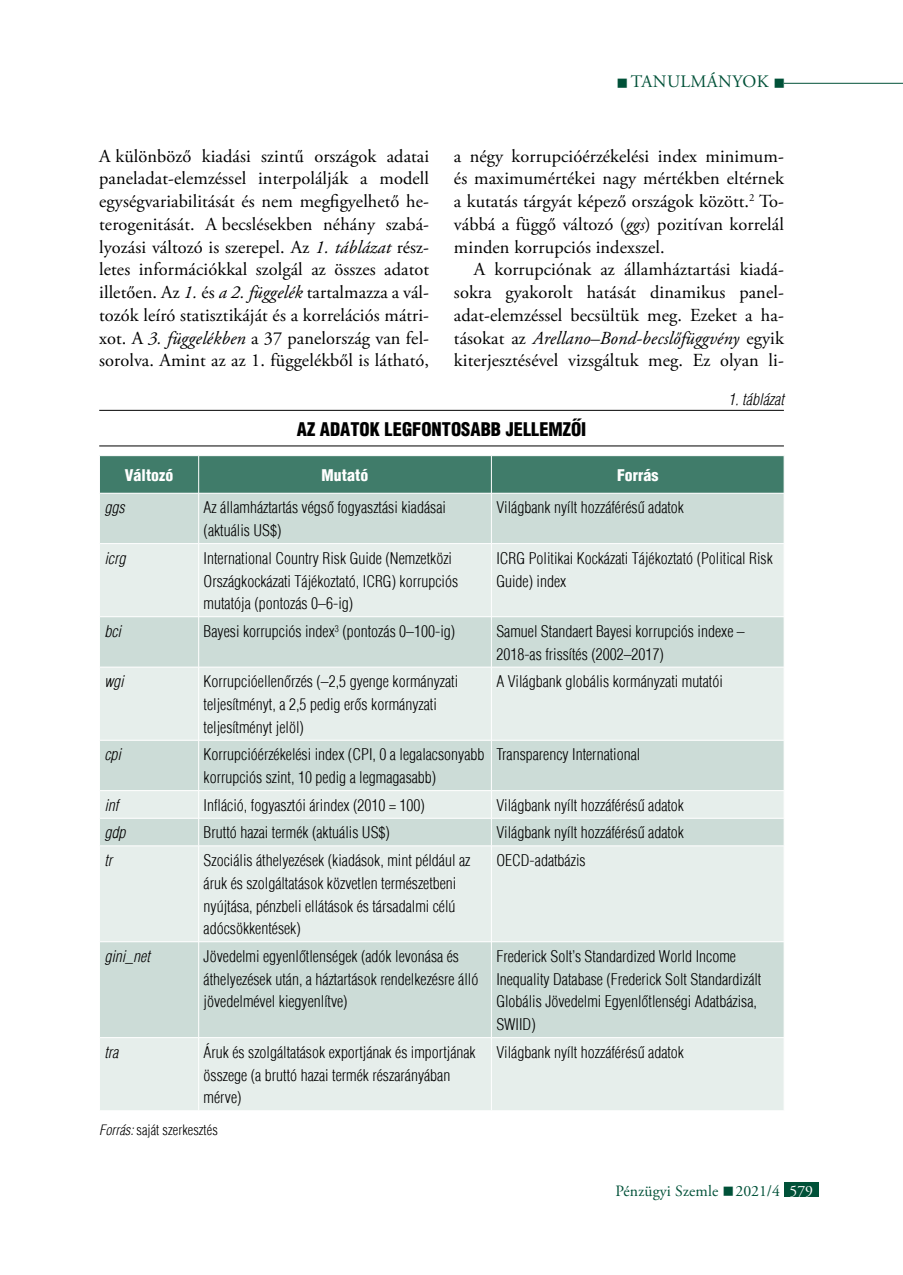
<style>
.page{position:relative;width:903px;height:1275px;background:#fff}
.page>*{position:absolute;margin:0;border:0;box-sizing:border-box;transform-origin:0 0}
.t1{font:18.38px/22.8px "Adobe Garamond Pro";letter-spacing:.005em;color:#000;text-align:justify}
.t2{font:900 condensed 18.38px "H Helvetica";color:#000}
.t3{font:17.5px "Adobe Garamond Pro";letter-spacing:.175em;color:#005138}
.t4{font:300 condensed 15.75px/22.8px "H Helvetica";color:#000}
.t5{font:italic 300 condensed 15.75px "H Helvetica";color:#000}
.t6{font:15.75px "Adobe Garamond Pro";color:#005138}
.t7{font:900 condensed 15.75px "H Helvetica";letter-spacing:.005em;color:#fff}
.t8{font:300 condensed 14px "H Helvetica";letter-spacing:.005em;color:#000}
.s1{font-style:italic}
.s2{color:#fff}
</style>
<div class="page">
<hr style="left:784px;top:83px;width:119px;height:1px;background:#005138">
<div style="left:784px;top:1182px;width:35px;height:15px;background:#005138"></div>
<hr style="left:99px;top:410px;width:685px;height:1px;background:#000">
<hr style="left:99px;top:445px;width:685px;height:1px;background:#000">
<div style="left:100px;top:456px;width:684px;height:37px;background:#407c6a"></div>
<div style="left:100px;top:494px;width:684px;height:49px;background:#ccdcd7"></div>
<svg style="left:100px;top:544px;width:684px;height:566px;background:#dbe7e3"></svg>
<hr style="left:198px;top:456px;width:1px;height:37px;background:#fff">
<hr style="left:491px;top:456px;width:1px;height:37px;background:#fff">
<hr style="left:198px;top:493px;width:1px;height:50px;background:#fff">
<hr style="left:491px;top:493px;width:1px;height:50px;background:#fff">
<hr style="left:198px;top:544px;width:1px;height:72px;background:#fff">
<hr style="left:491px;top:544px;width:1px;height:72px;background:#fff">
<hr style="left:99px;top:616px;width:100px;height:1px;background:#fff">
<hr style="left:199px;top:616px;width:292px;height:1px;background:#fff">
<hr style="left:198px;top:617px;width:1px;height:50px;background:#fff">
<hr style="left:491px;top:616px;width:293px;height:1px;background:#fff">
<hr style="left:491px;top:617px;width:1px;height:50px;background:#fff">
<hr style="left:99px;top:667px;width:100px;height:1px;background:#fff">
<hr style="left:199px;top:667px;width:292px;height:1px;background:#fff">
<hr style="left:198px;top:667px;width:1px;height:73px;background:#fff">
<hr style="left:491px;top:667px;width:293px;height:1px;background:#fff">
<hr style="left:491px;top:667px;width:1px;height:73px;background:#fff">
<hr style="left:99px;top:740px;width:100px;height:1px;background:#fff">
<hr style="left:199px;top:740px;width:292px;height:1px;background:#fff">
<hr style="left:198px;top:740px;width:1px;height:50px;background:#fff">
<hr style="left:491px;top:740px;width:293px;height:1px;background:#fff">
<hr style="left:491px;top:740px;width:1px;height:50px;background:#fff">
<hr style="left:99px;top:790px;width:100px;height:1px;background:#fff">
<hr style="left:199px;top:790px;width:292px;height:1px;background:#fff">
<hr style="left:491px;top:790px;width:293px;height:1px;background:#fff">
<hr style="left:99px;top:818px;width:100px;height:1px;background:#fff">
<hr style="left:199px;top:818px;width:292px;height:1px;background:#fff">
<svg style="left:198px;top:791px;width:1px;height:55px"></svg>
<hr style="left:491px;top:818px;width:293px;height:1px;background:#fff">
<svg style="left:491px;top:791px;width:1px;height:55px"></svg>
<hr style="left:99px;top:846px;width:100px;height:1px;background:#fff">
<hr style="left:199px;top:846px;width:292px;height:1px;background:#fff">
<hr style="left:198px;top:846px;width:1px;height:95px;background:#fff">
<hr style="left:491px;top:846px;width:293px;height:1px;background:#fff">
<hr style="left:491px;top:846px;width:1px;height:95px;background:#fff">
<hr style="left:99px;top:941px;width:100px;height:1px;background:#fff">
<hr style="left:199px;top:941px;width:292px;height:1px;background:#fff">
<hr style="left:198px;top:942px;width:1px;height:95px;background:#fff">
<hr style="left:491px;top:941px;width:293px;height:1px;background:#fff">
<hr style="left:491px;top:942px;width:1px;height:95px;background:#fff">
<hr style="left:99px;top:1037px;width:100px;height:1px;background:#fff">
<hr style="left:199px;top:1037px;width:292px;height:1px;background:#fff">
<hr style="left:198px;top:1038px;width:1px;height:72px;background:#fff">
<hr style="left:491px;top:1037px;width:293px;height:1px;background:#fff">
<hr style="left:491px;top:1038px;width:1px;height:72px;background:#fff">
<p class="t3" style="left:616px;top:71px;width:170px">■ tanulmányok ■</p>
<p class="t1" style="left:99px;top:145px;width:331px">A különböző kiadási szintű országok adatai paneladat-elemzéssel interpolálják a modell egységvariabilitását és nem megfigyelhető he&shy;terogenitását. A becslésekben néhány szabá&shy;lyozási változó is szerepel. Az <span class="s1">1. táblázat</span> rész&shy;letes információkkal szolgál az összes adatot illetően. Az <span class="s1">1.</span> és <span class="s1">a 2. függelék</span> tartalmazza a vál&shy;tozók leíró statisztikáját és a korrelációs mátri&shy;xot. A <span class="s1">3. függelékben</span> a 37 panelország van fel&shy;sorolva. Amint az az 1. függelékből is látható,</p>
<p class="t1" style="left:454px;top:145px;width:332px">a négy korrupcióérzékelési index minimum&shy;és maximumértékei nagy mértékben eltérnek a kutatás tárgyát képező országok között.<sup>2</sup> To&shy;vábbá a függő változó (<span class="s1">ggs</span>) pozitívan korrelál minden korrupciós indexszel.</p>
<p class="t1" style="left:454px;top:259px;width:332px;text-indent:20px">A korrupciónak az államháztartási kiadá&shy;sokra gyakorolt hatását dinamikus panel&shy;adat-elemzéssel becsültük meg. Ezeket a ha&shy;tásokat az <span class="s1">Arellano–Bond-becslőfüggvény</span> egyik kiterjesztésével vizsgáltuk meg. Ez olyan li-</p>
<p class="t5" style="left:728px;top:390px;width:57px">1. táblázat</p>
<p class="t2" style="left:297px;top:417px;width:291px">AZ ADATOK LEGFONTOSABB JELLEMZŐI</p>
<p class="t7" style="left:125px;top:465px;width:50px">VÁLTOZÓ</p>
<p class="t7" style="left:322px;top:465px;width:48px">MUTATÓ</p>
<p class="t7" style="left:617px;top:465px;width:43px">FORRÁS</p>
<p class="t5" style="left:104px;top:499px;width:22px">ggs</p>
<p class="t4" style="left:204px;top:496px;width:244px">Az államháztartás végső fogyasztási kiadásai (aktuális US$)</p>
<p class="t4" style="left:496px;top:496px;width:189px">Világbank nyílt hozzáférésű adatok</p>
<p class="t5" style="left:104px;top:549px;width:22px">icrg</p>
<p class="t4" style="left:204px;top:547px;width:256px">International Country Risk Guide (Nemzetközi<br>Országkockázati Tájékoztató, ICRG) korrupciós mutatója (pontozás 0–6-ig)</p>
<p class="t4" style="left:496px;top:547px;width:278px">ICRG Politikai Kockázati Tájékoztató (Political Risk<br>Guide) index</p>
<p class="t5" style="left:104px;top:622px;width:18px">bci</p>
<p class="t4" style="left:204px;top:620px;width:253px">Bayesi korrupciós index<sup>3</sup> (pontozás 0–100-ig)</p>
<p class="t4" style="left:496px;top:620px;width:250px">Samuel Standaert Bayesi korrupciós indexe –<br>2018-as frissítés (2002–2017)</p>
<p class="t5" style="left:104px;top:672px;width:21px">wgi</p>
<p class="t4" style="left:204px;top:670px;width:256px">Korrupcióellenőrzés (–2,5 gyenge kormányzati teljesítményt, a 2,5 pedig erős kormányzati teljesítményt jelöl)</p>
<p class="t4" style="left:496px;top:670px;width:228px">A Világbank globális kormányzati mutatói</p>
<p class="t5" style="left:104px;top:745px;width:18px">cpi</p>
<p class="t4" style="left:204px;top:743px;width:282px">Korrupcióérzékelési index (CPI, 0 a legalacsonyabb korrupciós szint, 10 pedig a legmagasabb)</p>
<p class="t4" style="left:496px;top:743px;width:146px">Transparency International</p>
<p class="t5" style="left:104px;top:796px;width:15px">inf</p>
<p class="t4" style="left:204px;top:794px;width:223px">Infláció, fogyasztói árindex (2010 = 100)</p>
<p class="t4" style="left:496px;top:794px;width:189px">Világbank nyílt hozzáférésű adatok</p>
<p class="t5" style="left:104px;top:823px;width:22px">gdp</p>
<p class="t4" style="left:204px;top:821px;width:188px">Bruttó hazai termék (aktuális US$)</p>
<p class="t4" style="left:496px;top:821px;width:189px">Világbank nyílt hozzáférésű adatok</p>
<p class="t5" style="left:104px;top:851px;width:9px">tr</p>
<p class="t4" style="left:204px;top:849px;width:268px">Szociális áthelyezések (kiadások, mint például az áruk és szolgáltatások közvetlen természetbeni nyújtása, pénzbeli ellátások és társadalmi célú adócsökkentések)</p>
<p class="t4" style="left:496px;top:849px;width:91px">OECD-adatbázis</p>
<p class="t5" style="left:104px;top:947px;width:47px">gini_net</p>
<p class="t4" style="left:204px;top:945px;width:276px">Jövedelmi egyenlőtlenségek (adók levonása és áthelyezések után, a háztartások rendelkezésre álló jövedelmével kiegyenlítve)</p>
<p class="t4" style="left:496px;top:945px;width:267px">Frederick Solt’s Standardized World Income Inequality Database (Frederick Solt Standardizált Globális Jövedelmi Egyenlőtlenségi Adatbázisa, SWIID)</p>
<p class="t5" style="left:104px;top:1043px;width:16px">tra</p>
<p class="t4" style="left:204px;top:1040px;width:274px">Áruk és szolgáltatások exportjának és importjának összege (a bruttó hazai termék részarányában mérve)</p>
<p class="t4" style="left:496px;top:1040px;width:189px">Világbank nyílt hozzáférésű adatok</p>
<p class="t8" style="left:99px;top:1122px;width:120px"><span class="s1">Forrás:</span> saját szerkesztés</p>
<p class="t6" style="left:615px;top:1181px;width:199px">Pénzügyi Szemle ■ 2021/4 <span class="s2">579</span></p>
</div>
